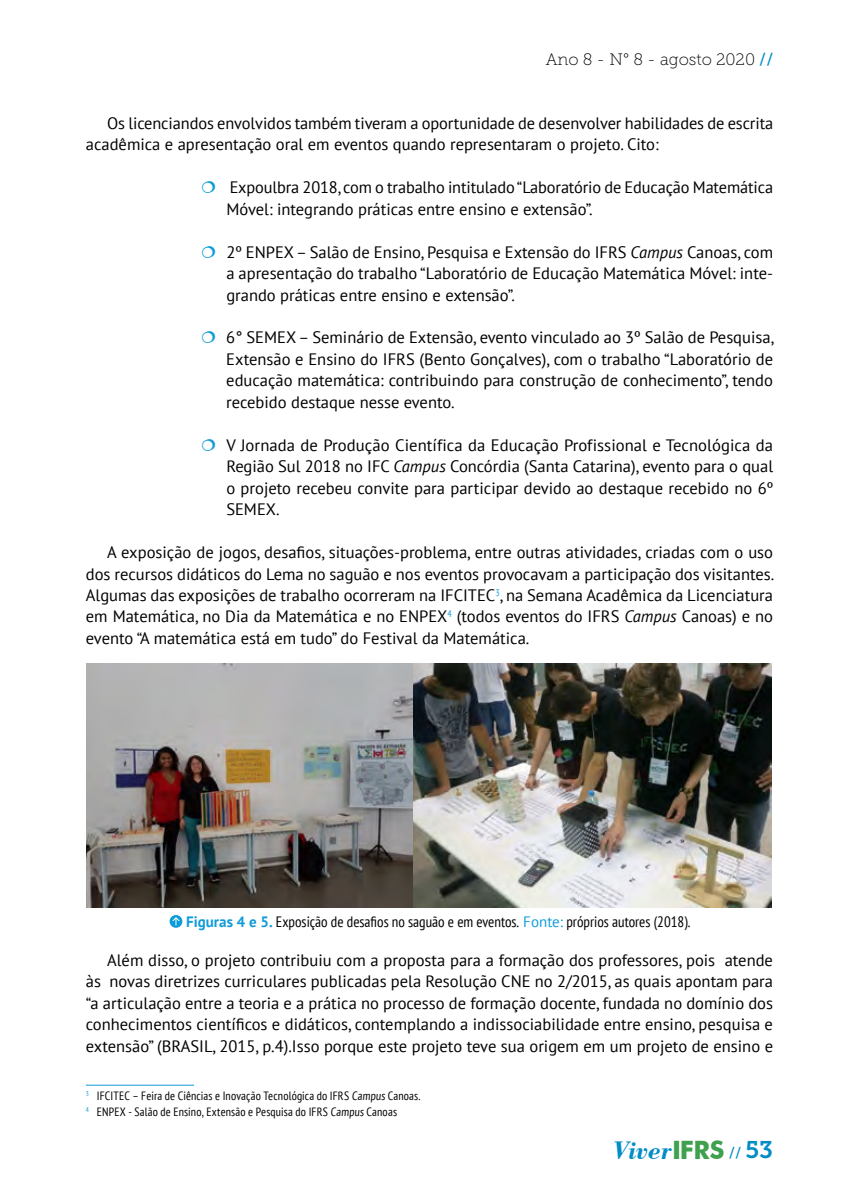
<style>
.page{position:relative;width:859px;height:1202px;background:#fff}
.page>*{position:absolute;margin:0;border:0;box-sizing:border-box;transform-origin:0 0}
.t1{font:italic 700 26.7px "Bodoni BT";color:#038dc6}
.t2{font:16.5px/21.5px "PT Sans";color:#000;text-align:justify}
.t3{font:16.5px "Museo Slab 100";color:#000}
.t4{font:condensed 15px "PT Sans";color:#000}
.t5{font:condensed 12px/16.5px "PT Sans";letter-spacing:.01em;color:#000}
.s1{font-family:"Museo Slab 500";color:#038dc6}
.s2{font-style:italic}
.s3{font-weight:700;font-stretch:normal;color:#0f9cd8}
.s4{font-stretch:normal;color:#0f9cd8}
.s5{font-family:"Futura BT";font-style:normal;font-size:25.35px;color:#3fa14d}
.s6{font-family:"Museo Slab 500";font-weight:400;font-style:normal;font-size:15px}
.s7{font-family:"Museo Slab 700";font-weight:400;font-style:normal;font-size:24px}
</style>
<div class="page">
<img style="left:87px;top:663px;width:683px;height:244px">
<svg style="left:169px;top:914px;width:13px;height:13px"></svg>
<svg style="left:172px;top:917px;width:7px;height:8px"></svg>
<hr style="left:86px;top:1084px;width:108px;height:1px;background:#0f9cd8">
<p class="t3" style="left:545px;top:51px;width:229px">Ano 8 - N° 8 - agosto 2020 <span class="s1">//</span></p>
<p class="t2" style="left:86px;top:112px;width:688px;text-indent:21px">Os licenciandos envolvidos também tiveram a oportunidade de desenvolver habilidades de escrita acadêmica e apresentação oral em eventos quando representaram o projeto. Cito:</p>
<p class="t2" style="left:226px;top:176px;width:548px">Expoulbra 2018, com o trabalho intitulado “Laboratório de Educação Matemática<br>Móvel: integrando práticas entre ensino e extensão”.</p>
<p class="t2" style="left:226px;top:241px;width:548px">2º ENPEX – Salão de Ensino, Pesquisa e Extensão do IFRS <span class="s2">Campus</span> Canoas, com a apresentação do trabalho “Laboratório de Educação Matemática Móvel: inte&shy;grando práticas entre ensino e extensão”.</p>
<p class="t2" style="left:226px;top:326px;width:549px">6° SEMEX – Seminário de Extensão, evento vinculado ao 3º Salão de Pesquisa, Extensão e Ensino do IFRS (Bento Gonçalves), com o trabalho “Laboratório de educação matemática: contribuindo para construção de conhecimento”, tendo recebido destaque nesse evento.</p>
<p class="t2" style="left:226px;top:434px;width:548px">V Jornada de Produção Científica da Educação Profissional e Tecnológica da Região Sul 2018 no IFC <span class="s2">Campus</span> Concórdia (Santa Catarina), evento para o qual o projeto recebeu convite para participar devido ao destaque recebido no 6º SEMEX.</p>
<p class="t2" style="left:86px;top:541px;width:689px;text-indent:21px">A exposição de jogos, desafios, situações-problema, entre outras atividades, criadas com o uso dos recursos didáticos do Lema no saguão e nos eventos provocavam a participação dos visitantes.<br>Algumas das exposições de trabalho ocorreram na IFCITEC<sup>3</sup>, na Semana Acadêmica da Licenciatura em Matemática, no Dia da Matemática e no ENPEX<sup>4</sup> (todos eventos do IFRS <span class="s2">Campus</span> Canoas) e no evento “A matemática está em tudo” do Festival da Matemática.</p>
<p class="t4" style="left:186px;top:911px;width:505px"><span class="s3">Figuras 4 e 5.</span> Exposição de desafios no saguão e em eventos. <span class="s4">Fonte:</span> próprios autores (2018).</p>
<p class="t2" style="left:86px;top:948px;width:688px;text-indent:21px">Além disso, o projeto contribuiu com a proposta para a formação dos professores, pois atende às novas diretrizes curriculares publicadas pela Resolução CNE no 2/2015, as quais apontam para “a articulação entre a teoria e a prática no processo de formação docente, fundada no domínio dos conhecimentos científicos e didáticos, contemplando a indissociabilidade entre ensino, pesquisa e extensão” (BRASIL, 2015, p.4).Isso porque este projeto teve sua origem em um projeto de ensino e</p>
<p class="t5" style="left:86px;top:1086px;width:336px"><sup>3</sup> IFCITEC – Feira de Ciências e Inovação Tecnológica do IFRS Campus Canoas.<br><sup>4</sup> ENPEX - Salão de Ensino, Extensão e Pesquisa do IFRS Campus Canoas</p>
<h1 class="t1" style="left:613px;top:1133px;width:160px">Viver<span class="s5">IFRS</span> <span class="s6">//</span> <span class="s7">53</span></h1>
</div>
